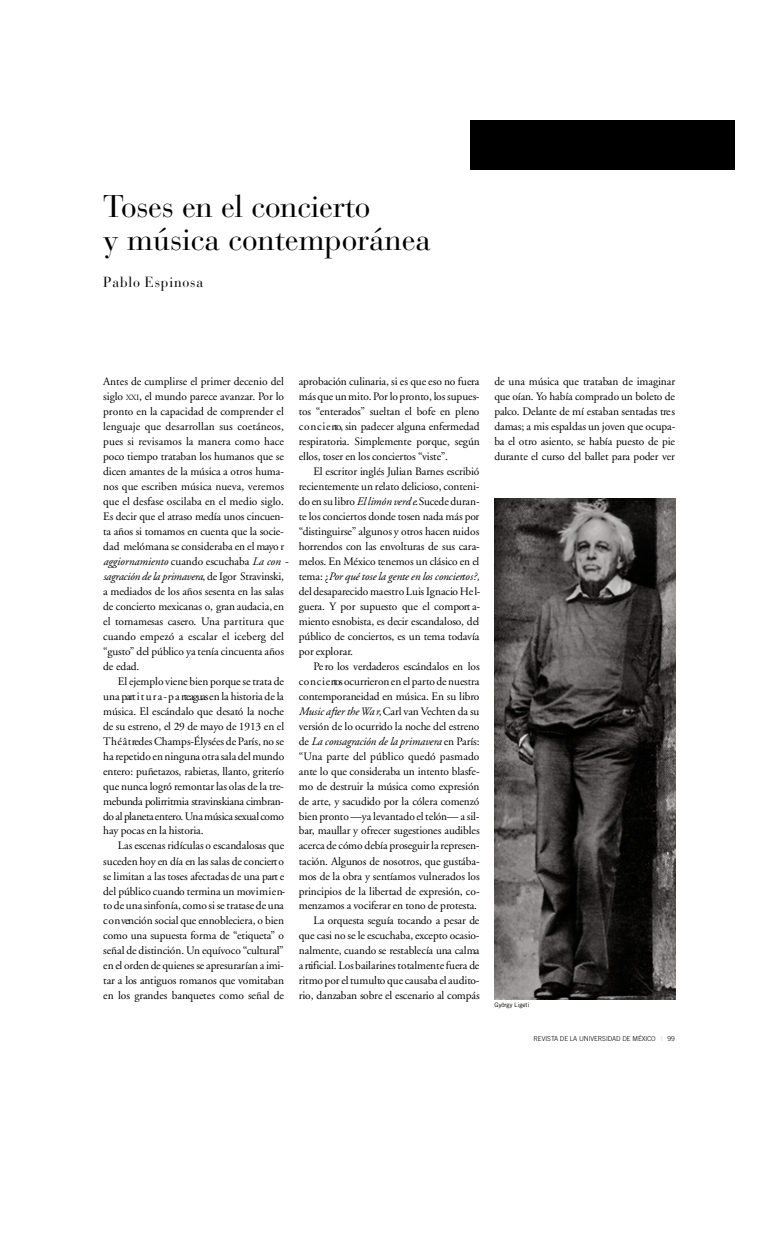
<style>
.page{position:relative;width:780px;height:1241px;background:#fff}
.page>*{position:absolute;margin:0;border:0;box-sizing:border-box;transform-origin:0 0}
.t1{font:31.12px/33.1px "Bauer Bodoni";letter-spacing:-.005em;color:#000}
.t2{font:14.5px "Bauer Bodoni";letter-spacing:.06em;color:#000;scale:.95 1}
.t3{font:11.38px/15px "Adobe Garamond";color:#000;text-align:justify}
.t4{font:300 6.75px "Trade Gothic";letter-spacing:-.01em;color:#000}
.t5{font:6.25px "Trade Gothic";letter-spacing:-.005em;color:#000}
.s1{font-size:8px}
.s2{font-style:italic}
.s3{font-weight:400;color:#bfbfbf}
</style>
<div class="page">
<div style="left:470px;top:120px;width:265px;height:50px;background:#000"></div>
<img style="left:494px;top:498px;width:182px;height:501px">
<h1 class="t1" style="left:103px;top:193px;width:329px">Toses en el concierto<br>y música contemporánea</h1>
<p class="t2" style="left:103px;top:276px;width:107px">Pablo Espinosa</p>
<p class="t3" style="left:103px;top:375px;width:186px;text-align:left">Antes de cumplirse el primer decenio del siglo <span class="s1">XXI</span>, el mundo parece avanzar. Por lo pronto en la capacidad de comprender el lenguaje que desarrollan sus coetáneos, pues si revisamos la manera como hace poco tiempo trataban los humanos que se dicen amantes de la música a otros huma&shy;nos que escriben música nueva, veremos que el desfase oscilaba en el medio siglo.<br>Es decir que el atraso medía unos cincuen&shy;ta años si tomamos en cuenta que la socie&shy;dad melómana se consideraba en el mayo r <span class="s2">a g g io rn a m ien to</span> cuando escuchaba <span class="s2">La con - sa gración de la primavera</span>, de Igor Stra v in sk i, a mediados de los años sesenta en las salas de concierto mexicanas o, gran audacia, en el tornamesas casero. Una partitura que cuando empezó a escalar el iceberg del “g u sto” del público ya tenía cincuenta años de edad.</p>
<p class="t3" style="left:103px;top:674px;width:183px;text-indent:15px">El ejemplo viene bien porque setrata de una part i t u r a - p a rteaguasen la historia de la música. El escándalo que desató la noche de su estreno, el 29 de mayo de 1913 en el T h é â t redesChamps-Élysées de París, no se ha repetido enninguna otra sala del mundo e n te ro: puñetazos, rabietas, llanto, griterío que nunca logró remontar las olas de la tre&shy;mebunda polirritmia stravinskiana cimbran&shy;do alplanetaentero.Unamúsica sexualcomo hay pocas en la historia.</p>
<p class="t3" style="left:103px;top:839px;width:183px;text-indent:15px">Las escenas ridículas o escandalosas que suceden hoy en día en las salas de conciert o se limitan a las toses afectadas de una part e del público cuando termina un mov im ie n&shy;to de una sinfonía, como si se tratase de una c o n vención social que ennobleciera, o bien como una supuesta forma de “e tiq u e ta” o señal de distinción. Un equívoco “c u ltu ra l” en el orden de quienes se apresurarían a imi&shy;tar a los antiguos romanos que vo m ita b a n en los grandes banquetes como señal de</p>
<p class="t3" style="left:299px;top:375px;width:183px">a p robación culinaria, si es que eso no fuera másque unmito. Por lo pronto, los supues&shy;tos “e n te ra d o s” sueltan el bofe en pleno c o n c i e rto, sin padecer alguna enfermedad respiratoria. Simplemente porque, según ellos, toser en los conciertos “v iste” .</p>
<p class="t3" style="left:299px;top:465px;width:183px;text-indent:15px">El escritor inglés Julian Barnes escribió recientemente un relato delicioso, conteni&shy;do en su libro<span class="s2">El limón verd e</span>. Sucede duran&shy;te los conciertos donde tosen nada más por “d istin g u irse” algunos y otros hacen ru id o s h o rrendos con las envolturas de sus cara&shy;melos. En México tenemos un clásico en el tema: ¿<span class="s2">Por qué tose la gente en los concierto s?, </span>del desaparecido maestro Luis Ignacio He l&shy;guera. Y por supuesto que el comport a&shy;miento esnobista, es decir escandaloso, del público de conciertos, es un tema todavía por explorar.</p>
<p class="t3" style="left:299px;top:659px;width:182px;text-align:right">Pe ro los ve rd a d e ros escándalos en los<br>c o n c ie rtos ocurrieronen el partode nuestra contemporaneidad en música. En su libro <span class="s2">Music after the Wa r</span>, Carl van Vechten da su versión de lo ocurrido la noche del estre n o de <span class="s2">La consagración de la primavera</span> en Pa rís: “ Una parte del público quedó pasmado ante lo que consideraba un intento blasfe&shy;mo de destruir la música como expre sió n de arte, y sacudido por la cólera comenzó bien pronto —ya levantado el telón—a sil&shy;b a r, maullar y ofrecer sugestiones audibles a c e rca de cómo debía proseguir la re p re se n&shy;tación. Algunos de nosotros, que gustába&shy;mos de la obra y sentíamos vulnerados los principios de la libertad de expresión, co&shy;menzamos a vociferar en tono de protesta.<br>La orquesta seguía tocando a pesar de que casi no se le escuchaba, excepto ocasio&shy;nalmente, cuando se restablecía una calma a rtificial. Losbailarines totalmentefuera de ritmo por eltumulto que causaba el audito&shy;rio, danzaban sobre el escenario al compás</p>
<p class="t3" style="left:494px;top:375px;width:183px">de una música que trataban de imaginar que oían. Yo había comprado un boleto de p a lc o. Delante de mí estaban sentadas tre s damas; a mis espaldas un joven que ocupa&shy;ba el otro asiento, se había puesto de pie durante el curso del ballet para poder ve r</p>
<p class="t5" style="left:494px;top:1002px;width:36px">György Ligeti</p>
<p class="t4" style="left:533px;top:1035px;width:143px">REVISTA DE LA UNIVERSIDAD DE MÉXICO <span class="s3">|</span> 99</p>
</div>
